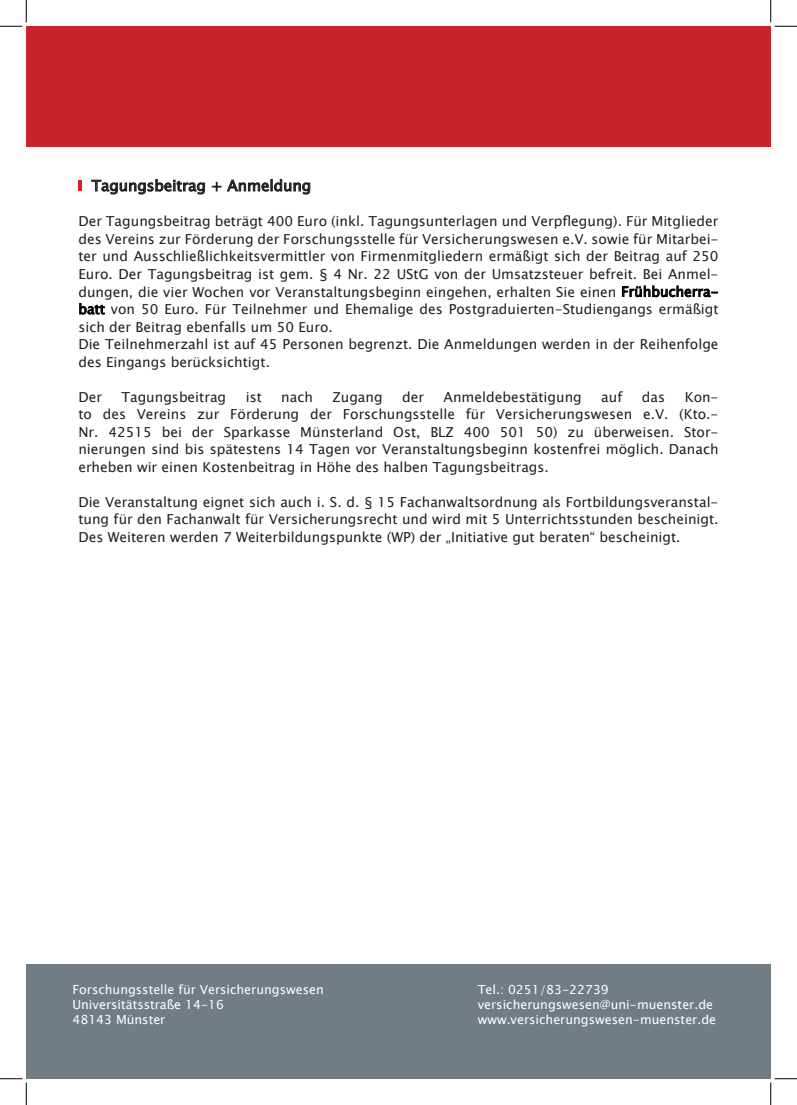
<style>
.page{position:relative;width:797px;height:1105px;background:#fff}
.page>*{position:absolute;margin:0;border:0;box-sizing:border-box;transform-origin:0 0}
.t1{font:15px "Lucida Sans Unicode";color:#231f20}
.t2{font:13.75px/17.5px "Lucida Sans Unicode";color:#231f20;text-align:justify}
.t3{font:12.5px "Lucida Sans Unicode";color:#fff}
.s1{color:#000}
</style>
<div class="page">
<div style="left:26px;top:26px;width:744px;height:121px;background:#c8242b"></div>
<div style="left:26px;top:964px;width:744px;height:115px;background:#717d83"></div>
<hr style="left:78px;top:180px;width:4px;height:11px;background:#e51a23">
<svg style="left:91px;top:179px;width:114px;height:16px"></svg>
<svg style="left:212px;top:182px;width:9px;height:9px"></svg>
<svg style="left:227px;top:179px;width:83px;height:16px"></svg>
<svg style="left:622px;top:286px;width:95px;height:11px"></svg>
<svg style="left:79px;top:303px;width:26px;height:11px"></svg>
<svg style="left:0;top:0;width:27px;height:27px"></svg>
<svg style="left:0;top:1078px;width:27px;height:27px"></svg>
<svg style="left:770px;top:0;width:27px;height:27px"></svg>
<svg style="left:770px;top:1078px;width:27px;height:27px"></svg>
<p class="t1" style="left:92px;top:174px;width:221px">Tagungsbeitrag + Anmeldung</p>
<p class="t2" style="left:78px;top:213px;width:641px">Der Tagungsbeitrag beträgt 400 Euro (inkl. Tagungsunterlagen und Verpflegung). Für Mitglieder des Vereins zur Förderung der Forschungsstelle für Versicherungswesen e.V. sowie für Mitarbei&shy;ter und Ausschließlichkeitsvermittler von Firmenmitgliedern ermäßigt sich der Beitrag auf 250<br>Euro. Der Tagungsbeitrag ist gem. § 4 Nr. 22 UStG von der Umsatzsteuer befreit. Bei Anmel&shy;dungen, die vier Wochen vor Veranstaltungsbeginn eingehen, erhalten Sie einen <span class="s1">Frühbucherra&shy;batt</span> von 50 Euro. Für Teilnehmer und Ehemalige des Postgraduierten-Studiengangs ermäßigt sich der Beitrag ebenfalls um 50 Euro.</p>
<p class="t2" style="left:78px;top:335px;width:641px">Die Teilnehmerzahl ist auf 45 Personen begrenzt. Die Anmeldungen werden in der Reihenfolge des Eingangs berücksichtigt.</p>
<p class="t2" style="left:78px;top:388px;width:25px">Der</p>
<p class="t2" style="left:121px;top:388px;width:106px">Tagungsbeitrag</p>
<p class="t2" style="left:246px;top:388px;width:18px">ist</p>
<p class="t2" style="left:281px;top:388px;width:33px">nach</p>
<p class="t2" style="left:332px;top:388px;width:52px">Zugang</p>
<p class="t2" style="left:402px;top:388px;width:23px">der</p>
<p class="t2" style="left:443px;top:388px;width:140px">Anmeldebestätigung</p>
<p class="t2" style="left:601px;top:388px;width:23px">auf</p>
<p class="t2" style="left:642px;top:388px;width:25px">das</p>
<p class="t2" style="left:78px;top:388px;width:641px;text-indent:606px">Kon&shy;to des Vereins zur Förderung der Forschungsstelle für Versicherungswesen e.V. (Kto.- Nr. 42515 bei der Sparkasse Münsterland Ost, BLZ 400 501 50) zu überweisen. Stor&shy;nierungen sind bis spätestens 14 Tagen vor Veranstaltungsbeginn kostenfrei möglich. Danach erheben wir einen Kostenbeitrag in Höhe des halben Tagungsbeitrags.</p>
<p class="t2" style="left:78px;top:493px;width:641px">Die Veranstaltung eignet sich auch i. S. d. § 15 Fachanwaltsordnung als Fortbildungsveranstal&shy;tung für den Fachanwalt für Versicherungsrecht und wird mit 5 Unterrichtsstunden bescheinigt.<br>Des Weiteren werden 7 Weiterbildungspunkte (WP) der „Initiative gut beraten“ bescheinigt.</p>
<p class="t3" style="left:72px;top:980px;width:253px">Forschungsstelle für Versicherungswesen</p>
<p class="t3" style="left:478px;top:980px;width:133px">Tel.: 0251/83-22739</p>
<p class="t3" style="left:72px;top:995px;width:153px">Universitätsstraße 14-16</p>
<p class="t3" style="left:478px;top:995px;width:237px">versicherungswesen@uni-muenster.de</p>
<p class="t3" style="left:72px;top:1010px;width:94px">48143 Münster</p>
<p class="t3" style="left:478px;top:1010px;width:240px">www.versicherungswesen-muenster.de</p>
</div>
